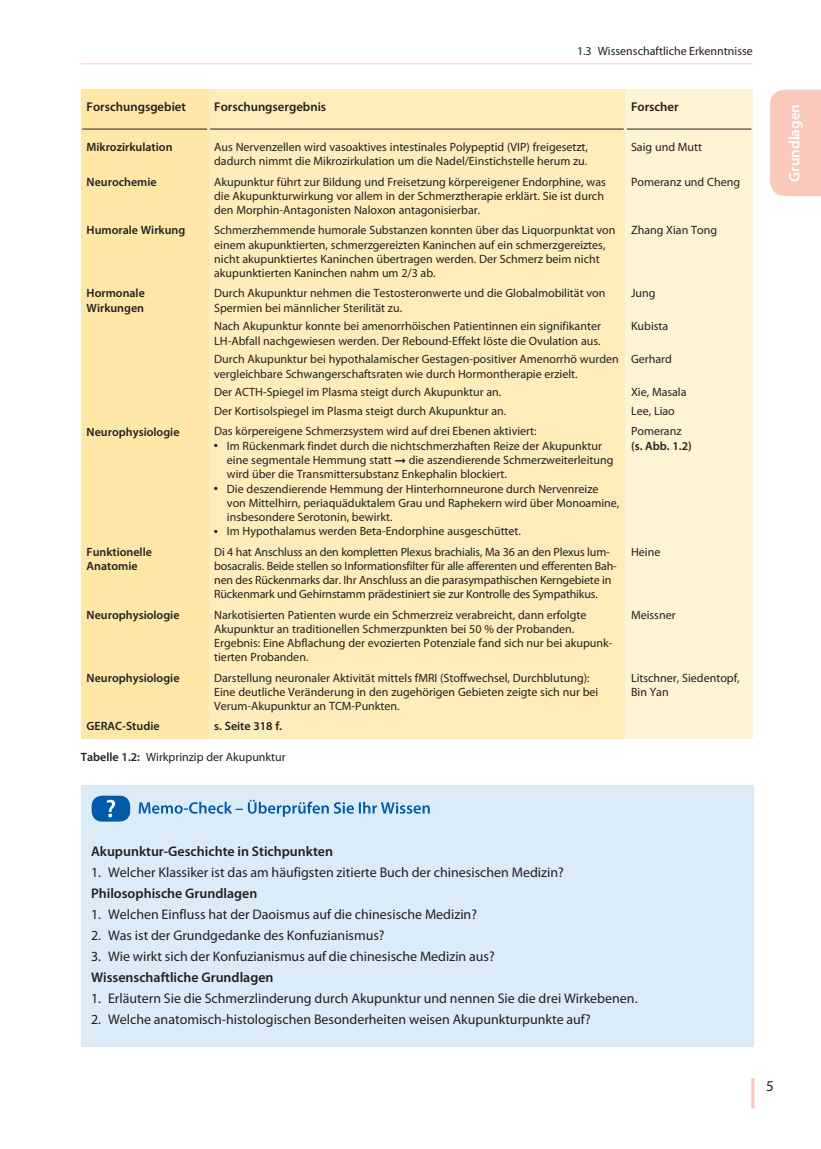
<style>
.page{position:relative;width:821px;height:1149px;background:#fff}
.page>*{position:absolute;margin:0;border:0;box-sizing:border-box;transform-origin:0 0}
.t1{font:600 15px "Myriad Pro";color:#fff}
.t2{font:15px "Myriad Pro";color:#231f20}
.t3{font:13.95px "Myriad Pro";color:#231f20}
.t4{font:600 13.95px "Myriad Pro";color:#231f20}
.t5{font:600 12.75px "Myriad Pro";color:#231f20}
.t6{font:12px/14.2px "Myriad Pro";color:#231f20}
.t7{font:600 12px/14.2px "Myriad Pro";color:#231f20}
.s1{font-weight:600}
</style>
<div class="page">
<hr style="left:751px;top:1077px;width:3px;height:31px;background:#fbc9bc">
<hr style="left:81px;top:63px;width:672px;height:1px;background:#fbc9bc">
<div style="left:770px;top:90px;width:51px;height:106px;background:#fbc9bc"></div>
<div style="left:625px;top:89px;width:128px;height:649px;background:#fef3d2"></div>
<div style="left:208px;top:89px;width:417px;height:649px;background:#feedbb"></div>
<div style="left:81px;top:89px;width:127px;height:649px;background:#ffe7a7"></div>
<hr style="left:210px;top:129px;width:414px;height:1px;background:#231f20">
<hr style="left:627px;top:129px;width:124px;height:1px;background:#231f20">
<hr style="left:82px;top:129px;width:125px;height:1px;background:#231f20">
<div style="left:81px;top:785px;width:672px;height:261px;background:#dbebf8"></div>
<div style="left:92px;top:795px;width:38px;height:26px;background:#015aaa;border-radius:10px"></div>
<svg style="left:107px;top:799px;width:8px;height:18px"></svg>
<svg style="left:139px;top:799px;width:291px;height:17px"></svg>
<p class="t6" style="left:577px;top:44px;width:177px">1.3 Wissenschaftliche Erkenntnisse</p>
<p class="t5" style="left:87px;top:100px;width:101px">Forschungsgebiet</p>
<p class="t7" style="left:87px;top:140px;width:87px">Mikrozirkulation</p>
<p class="t7" style="left:87px;top:174px;width:72px">Neurochemie</p>
<p class="t7" style="left:87px;top:223px;width:100px">Humorale Wirkung</p>
<p class="t7" style="left:87px;top:286px;width:60px">Hormonale<br>Wirkungen</p>
<p class="t7" style="left:87px;top:425px;width:94px">Neurophysiologie</p>
<p class="t7" style="left:87px;top:544px;width:67px">Funktionelle<br>Anatomie</p>
<p class="t7" style="left:87px;top:607px;width:94px">Neurophysiologie</p>
<p class="t7" style="left:87px;top:670px;width:94px">Neurophysiologie</p>
<p class="t7" style="left:87px;top:719px;width:74px">GERAC-Studie</p>
<p class="t5" style="left:214px;top:100px;width:114px">Forschungsergebnis</p>
<p class="t6" style="left:214px;top:140px;width:375px">Aus Nervenzellen wird vasoaktives intestinales Polypeptid (VIP) freigesetzt, dadurch nimmt die Mikrozirkulation um die Nadel/Einstichstelle herum zu.</p>
<p class="t6" style="left:214px;top:174px;width:393px">Akupunktur führt zur Bildung und Freisetzung körpereigener Endorphine, was die Akupunkturwirkung vor allem in der Schmerz therapie erklärt. Sie ist durch den Morphin-Antagonisten Naloxon antagonisierbar.</p>
<p class="t6" style="left:214px;top:223px;width:403px">Schmerzhemmende humorale Substanzen konnten über das Liquorpunktat von einem akupunktierten, schmerzgereizten Kaninchen auf ein schmerzgereiztes, nicht akupunktiertes Kaninchen übertragen werden. Der Schmerz beim nicht akupunktierten Kaninchen nahm um 2/3 ab.</p>
<p class="t6" style="left:214px;top:286px;width:393px">Durch Akupunktur nehmen die Testosteronwerte und die Globalmobilität von<br>Spermien bei männlicher Sterilität zu.</p>
<p class="t6" style="left:214px;top:319px;width:388px">Nach Akupunktur konnte bei amenorrhöischen Patientinnen ein signifikanter<br>LH-Abfall nachgewiesen werden. Der Rebound-Effekt löste die Ovulation aus.</p>
<p class="t6" style="left:214px;top:352px;width:406px">Durch Akupunktur bei hypothalamischer Gestagen-positiver Amenorrhö wurden vergleichbare Schwangerschaftsraten wie durch Hormontherapie erzielt.</p>
<p class="t6" style="left:214px;top:383px;width:294px;line-height:18.8px">Der ACTH-Spiegel im Plasma steigt durch Akupunktur an.<br>Der Kortisolspiegel im Plasma steigt durch Akupunktur an.</p>
<p class="t6" style="left:214px;top:424px;width:324px">Das körpereigene Schmerzsystem wird auf drei Ebenen aktiviert:</p>
<p class="t6" style="left:227px;top:438px;width:388px;text-indent:-13px">● Im Rückenmark findet durch die nichtschmerzhaften Reize der Akupunktur eine segmentale Hemmung statt ➞ die aszendierende Schmerzweiterleitung wird über die Transmittersubstanz Enkephalin blockiert.</p>
<p class="t6" style="left:227px;top:481px;width:394px;text-indent:-13px">● Die deszendierende Hemmung der Hinterhornneurone durch Nervenreize von Mittelhirn, periaquäduktalem Grau und Raphekern wird über Monoamine, insbesondere Serotonin, bewirkt.</p>
<p class="t6" style="left:214px;top:521px;width:397px;line-height:20.2px">● Im Hypothalamus werden Beta-Endorphine ausgeschüttet.<br>Di 4 hat Anschluss an den kompletten Plexus brachialis, Ma 36 an den Plexus lum-</p>
<p class="t6" style="left:214px;top:558px;width:404px">bosacralis. Beide stellen so Informationsfilter für alle afferenten und efferenten Bah&shy;nen des Rückenmarks dar. Ihr Anschluss an die parasympathischen Kerngebie te in<br>Rückenmark und Gehirnstamm prädestiniert sie zur Kontrolle des Sympathikus.</p>
<p class="t6" style="left:214px;top:607px;width:400px">Narkotisierten Patienten wurde ein Schmerzreiz verabreicht, dann erfolgte Akupunktur an traditionellen Schmerzpunkten bei 50 % der Probanden.<br>Ergebnis: Eine Abflachung der evozierten Potenziale fand sich nur bei akupunk&shy;tierten Probanden.</p>
<p class="t6" style="left:214px;top:670px;width:386px">Darstellung neuronaler Aktivität mittels fMRI (Stoffwechsel, Durchblutung):<br>Eine deutliche Veränderung in den zugehörigen Gebieten zeigte sich nur bei<br>Verum-Akupunktur an TCM-Punkten.</p>
<p class="t7" style="left:214px;top:719px;width:69px">s. Seite 318 f.</p>
<p class="t5" style="left:631px;top:100px;width:49px">Forscher</p>
<p class="t6" style="left:631px;top:140px;width:73px">Saig und Mutt</p>
<p class="t6" style="left:631px;top:174px;width:111px">Pomeranz und Cheng</p>
<p class="t6" style="left:631px;top:223px;width:88px">Zhang Xian Tong</p>
<p class="t6" style="left:631px;top:286px;width:26px">Jung</p>
<p class="t6" style="left:631px;top:319px;width:39px">Kubista</p>
<p class="t6" style="left:631px;top:352px;width:42px">Gerhard</p>
<p class="t6" style="left:631px;top:383px;width:57px;line-height:18.8px">Xie, Masala<br>Lee, Liao</p>
<p class="t6" style="left:631px;top:424px;width:52px">Pomeranz</p>
<p class="t7" style="left:631px;top:438px;width:62px">(s. Abb. 1.2)</p>
<p class="t6" style="left:631px;top:544px;width:31px">Heine</p>
<p class="t6" style="left:631px;top:607px;width:46px">Meissner</p>
<p class="t6" style="left:631px;top:670px;width:110px">Litschner, Siedentopf,<br>Bin Yan</p>
<p class="t6" style="left:81px;top:750px;width:206px"><span class="s1">Tabelle 1.2:</span> Wirkprinzip der Akupunktur</p>
<p class="t1" style="left:786px;top:181px;width:79px;rotate:-90deg">Grundlagen</p>
<p class="t4" style="left:91px;top:843px;width:243px">Akupunktur-Geschichte in Stichpunkten</p>
<p class="t3" style="left:91px;top:864px;width:474px">1. Welcher Klassiker ist das am häufigsten zitierte Buch der chinesischen Medizin?</p>
<p class="t4" style="left:91px;top:885px;width:168px">Philosophische Grundlagen</p>
<p class="t3" style="left:91px;top:906px;width:387px">1. Welchen Einfluss hat der Daoismus auf die chinesische Medizin?</p>
<p class="t3" style="left:91px;top:927px;width:295px">2. Was ist der Grundgedanke des Konfuzianismus?</p>
<p class="t3" style="left:91px;top:948px;width:405px">3. Wie wirkt sich der Konfuzianismus auf die chinesische Medizin aus?</p>
<p class="t4" style="left:91px;top:969px;width:184px">Wissenschaftliche Grundlagen</p>
<p class="t3" style="left:91px;top:990px;width:548px">1. Erläutern Sie die Schmerzlinderung durch Akupunktur und nennen Sie die drei Wirkebenen.</p>
<p class="t3" style="left:91px;top:1011px;width:501px">2. Welche anatomisch-histologischen Besonder heiten weisen Akupunkturpunkte auf?</p>
<p class="t2" style="left:766px;top:1077px;width:9px">5</p>
</div>
